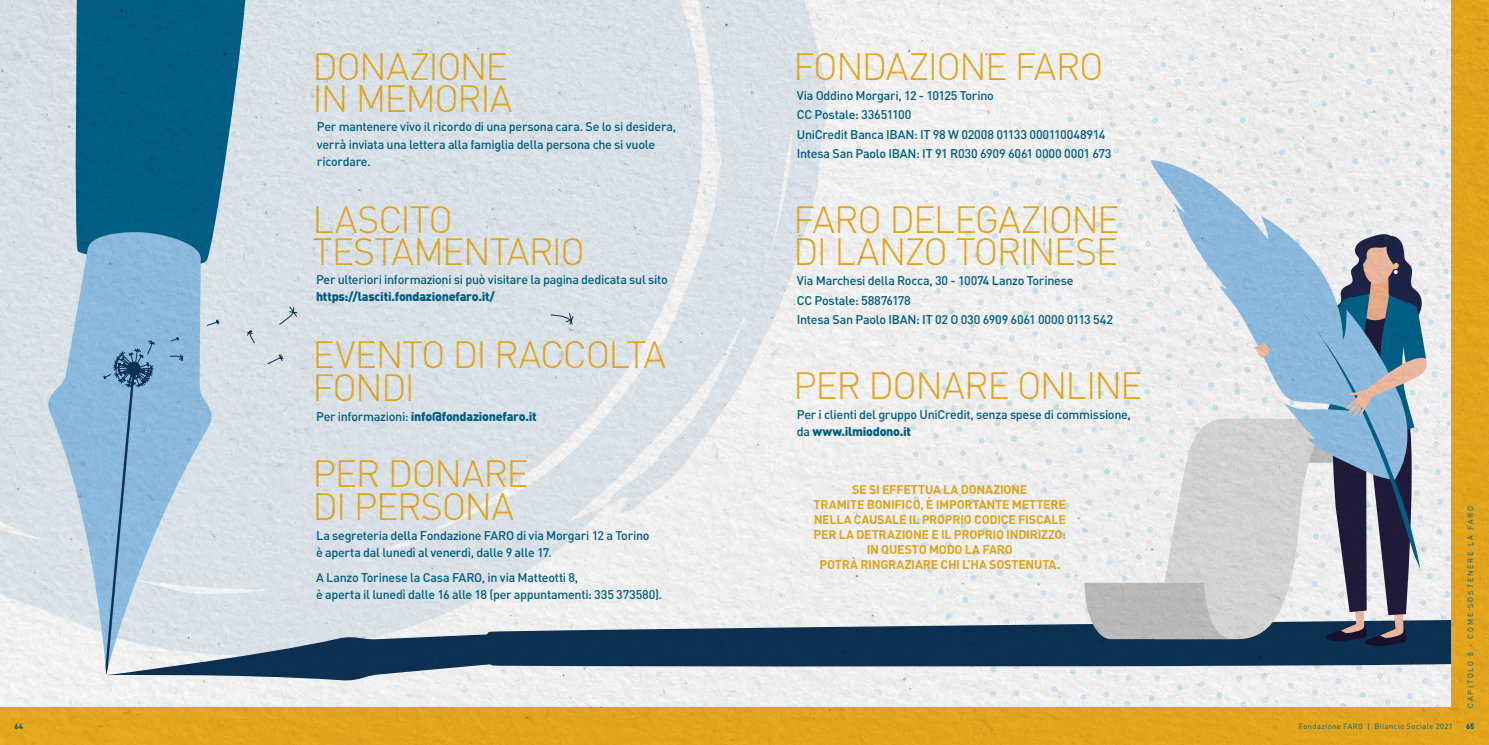
<style>
.page{position:relative;width:1489px;height:745px;background:#fff}
.page>*{position:absolute;margin:0;border:0;box-sizing:border-box;transform-origin:0 0}
.t1{font:300 37.5px/32.5px "DIN";letter-spacing:-.045em;color:#f1b120}
.t2{font:500 12.5px/17.5px "DIN";letter-spacing:-.025em;color:#00658d}
.t3{font:700 12.5px/15px "DIN";letter-spacing:-.02em;color:#f1b120;text-align:center}
.t4{font:900 12.5px "DIN";letter-spacing:-.02em;color:#00658d}
.t5{font:7.5px "DIN";letter-spacing:.07em;color:#00658d}
.t6{font:7.5px "DIN";letter-spacing:.245em;color:#00658d}
.t7{font:900 7.5px "DIN";color:#00658d}
.s1{font-weight:500}
.s2{font-weight:900}
</style>
<div class="page">
<img style="left:0;top:0;width:1488px;height:744px">
<h1 class="t1" style="left:312px;top:50px;width:201px">DONAZIONE<br>IN MEMORIA</h1>
<p class="t2" style="left:317px;top:117px;width:361px">Per mantenere vivo il ricordo di una persona cara. Se lo si desidera, verrà inviata una lettera alla famiglia della persona che si vuole ricordare.</p>
<h1 class="t1" style="left:312px;top:202px;width:274px">LASCITO<br>TESTAMENTARIO</h1>
<p class="t2" style="left:316px;top:270px;width:353px">Per ulteriori informazioni si può visitare la pagina dedicata sul sito</p>
<p class="t4" style="left:316px;top:288px;width:180px">https://lasciti.fondazionefaro.it/</p>
<h1 class="t1" style="left:312px;top:337px;width:355px">EVENTO DI RACCOLTA<br>FONDI</h1>
<p class="t4" style="left:316px;top:407px;width:222px"><span class="s1">Per informazioni:</span> info@fondazionefaro.it</p>
<h1 class="t1" style="left:312px;top:456px;width:218px">PER DONARE<br>DI PERSONA</h1>
<p class="t2" style="left:316px;top:525px;width:335px">La segreteria della Fondazione FARO di via Morgari 12 a Torino è aperta dal lunedì al venerdì, dalle 9 alle 17.</p>
<p class="t2" style="left:316px;top:567px;width:347px">A Lanzo Torinese la Casa FARO, in via Matteotti 8,<br>è aperta il lunedì dalle 16 alle 18 (per appuntamenti: 335 373580).</p>
<h1 class="t1" style="left:793px;top:50px;width:312px">FONDAZIONE FARO</h1>
<p class="t2" style="left:796px;top:85px;width:316px;line-height:19.6px">Via Oddino Morgari, 12 - 10125 Torino<br>CC Postale: 33651100<br>UniCredit Banca IBAN: IT 98 W 02008 01133 000110048914<br>Intesa San Paolo IBAN: IT 91 R030 6909 6061 0000 0001 673</p>
<h1 class="t1" style="left:793px;top:202px;width:328px">FARO DELEGAZIONE<br>DI LANZO TORINESE</h1>
<p class="t2" style="left:796px;top:270px;width:318px;line-height:19.6px">Via Marchesi della Rocca, 30 - 10074 Lanzo Torinese<br>CC Postale: 58876178<br>Intesa San Paolo IBAN: IT 02 O 030 6909 6061 0000 0113 542</p>
<h1 class="t1" style="left:793px;top:368px;width:351px">PER DONARE ONLINE</h1>
<p class="t2" style="left:796px;top:404px;width:335px">Per i clienti del gruppo UniCredit, senza spese di commissione, da <span class="s2">www.ilmiodono.it</span></p>
<p class="t3" style="left:813px;top:481px;width:254px">SE SI EFFETTUA LA DONAZIONE<br>TRAMITE BONIFICO, È IMPORTANTE METTERE NELLA CAUSALE IL PROPRIO CODICE FISCALE PER LA DETRAZIONE E IL PROPRIO INDIRIZZO:<br>IN QUESTO MODO LA FARO<br>POTRÀ RINGRAZIARE CHI L’HA SOSTENUTA.</p>
<p class="t6" style="left:1465px;top:707px;width:203px;rotate:-90deg">CAPITOLO 8 - COME SOSTENERE LA FARO</p>
<p class="t5" style="left:1298px;top:721px;width:155px">Fondazione FARO | Bilancio Sociale 2021</p>
<p class="t7" style="left:15px;top:721px;width:10px">64</p>
<p class="t7" style="left:1465px;top:721px;width:10px">65</p>
</div>
